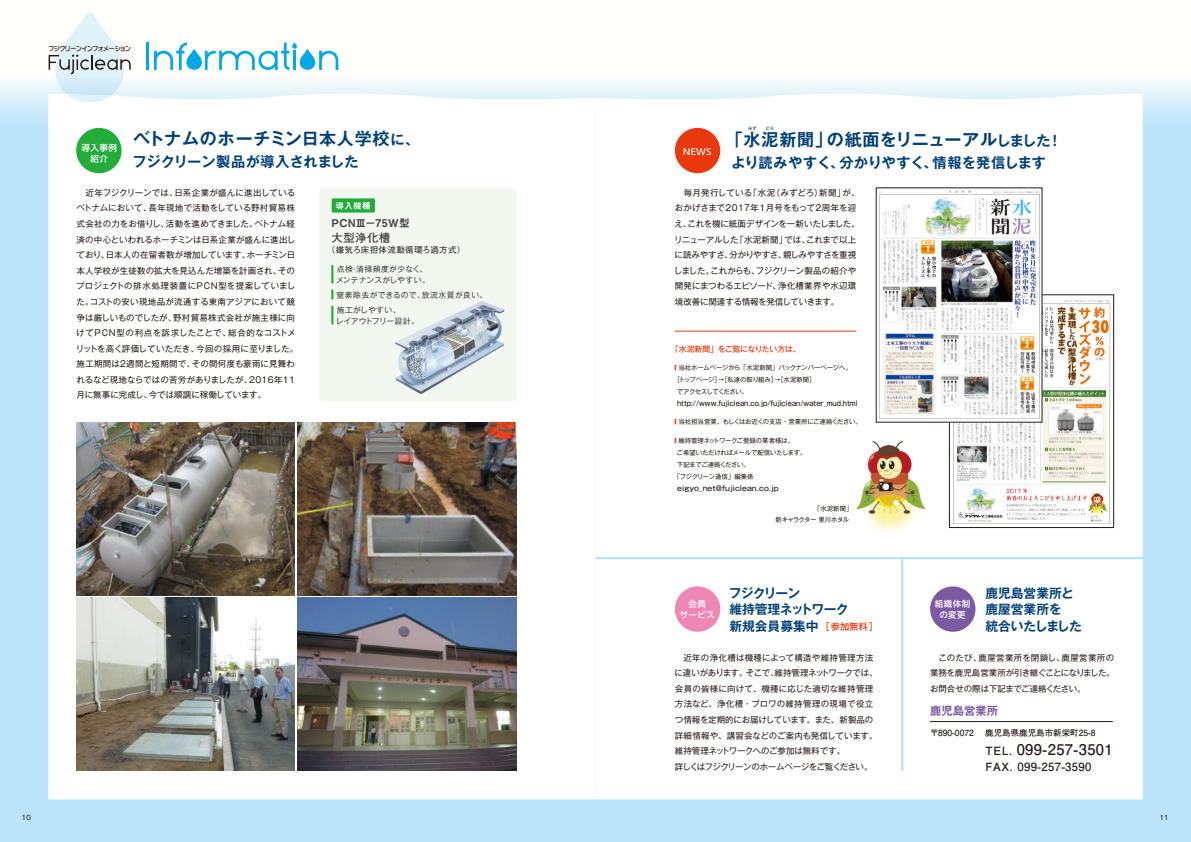
<style>
.page{position:relative;width:1191px;height:842px;background:#bbe3f9}
.page>*{position:absolute;margin:0;border:0;box-sizing:border-box;transform-origin:0 0}
.t1{font:700 17px "Gothic MB101 Pr 6 De";letter-spacing:.05em;color:#004077}
.t2{font:700 14.7px "Futo Go B101 Pr 6";letter-spacing:.03em;color:#231916}
.t3{font:700 14.2px "Gothic MB101 Pr 6 De";letter-spacing:.005em;color:#004077}
.t4{font:700 12.8px/16.3px "Gothic MB101 Pr 6 De";letter-spacing:-.03em;color:#004077}
.t5{font:700 12.8px/16.3px "Gothic MB101 Pr 6 De";color:#004077}
.t6{font:700 11.3px "Futo Go B101 Pr 6";letter-spacing:.03em;color:#231916}
.t7{font:700 11.3px "Gothic MB101 Pr 6 De";color:#7b5aa3}
.t8{font:700 11.3px "Futo Go B101 Pr 6";letter-spacing:.045em;color:#3f3b3a}
.t9{font:10.6px "Midashi Go Pr 6 MB31";letter-spacing:.04em;color:#3f3b3a}
.t10{font:8.5px/15.6px "Gothic MB101 Pr 6";color:#231916}
.t11{font:700 8.5px "Futo Go B101 Pr 6";color:#231916}
.t12{font:500 8.5px/11.3px "UD Shin Go Pr 6";letter-spacing:.05em;color:#fff;text-align:center}
.t13{font:700 8.5px "Futo Go B101 Pr 6";letter-spacing:.04em;color:#3f3b3a}
.t14{font:500 8.5px/11.3px "UD Shin M Go Pr 6";letter-spacing:.05em;color:#fff;text-align:center}
.t15{font:8.5px "Midashi Go Pr 6 MB31";color:#fff}
.t16{font:7.8px/10.6px "Gothic MB101 Pr 6";letter-spacing:.04em;color:#3f3b3a}
.t17{font:500 7.8px "Gothic MB101 Pr 6";letter-spacing:-.005em;color:#e8390e}
.t18{font:7.8px "Gothic MB101 Pr 6";letter-spacing:-.055em;color:#3f3b3a}
.t19{font:500 7.1px "Gothic MB101 Pr 6";color:#231916;scale:.87 1}
.t20{font:500 7.1px "Gothic MB101 Pr 6";color:#231916}
.t21{font:500 7.1px "Gothic BBB Pr 6";color:#231916}
.t22{font:6.4px "Gothic MB101 Pr 6";letter-spacing:-.02em;color:#231916}
.t23{font:6.4px/11.3px "Gothic MB101 Pr 6";letter-spacing:-.075em;color:#231916}
.t24{font:500 6.4px "Typelabo N Std";letter-spacing:-.07em;color:#231916;scale:.93 1}
.t25{font:6.4px "Gothic MB101 Pr 6";letter-spacing:-.06em;color:#231916}
.t26{font:6.4px "Gothic MB101 Pr 6";letter-spacing:-.065em;color:#231916}
.t27{font:500 4.3px "Gothic MB101 Pr 6";color:#004077}
.s1{font-size:14.2px}
.s2{color:#e8390e}
.s3{font-family:"Gothic MB101 Pr 6";font-weight:500;font-size:9.2px;color:#e8390e}
.s4{font-size:11.3px}
</style>
<div class="page">
<svg style="left:596px;top:0;width:595px;height:128px;background:#fafdfa"></svg>
<svg style="left:0;top:0;width:596px;height:116px;background:#fafdfa"></svg>
<div style="left:595px;top:94px;width:547px;height:705px;background:#fff"></div>
<div style="left:48px;top:94px;width:547px;height:705px;background:#fff"></div>
<hr style="left:146px;top:43px;width:3px;height:27px;background:#00a9e5">
<svg style="left:154px;top:43px;width:184px;height:27px;background:#b5e5f4"></svg>
<svg style="left:49px;top:12px;width:82px;height:90px;background:#e1ecef"></svg>
<hr style="left:596px;top:557px;width:560px;height:2px;background:#bbe3f9">
<div style="left:76px;top:128px;width:46px;height:45px;background:#23ac39;border-radius:50%"></div>
<div style="left:319px;top:188px;width:197px;height:213px;background:#f2f8ef;border-radius:4px"></div>
<img style="left:395px;top:301px;width:109px;height:93px">
<div style="left:332px;top:198px;width:43px;height:15px;background:#23ac39"></div>
<img style="left:77px;top:422px;width:218px;height:173px">
<img style="left:298px;top:422px;width:218px;height:173px">
<img style="left:77px;top:598px;width:218px;height:173px">
<img style="left:298px;top:598px;width:218px;height:173px">
<div style="left:675px;top:128px;width:45px;height:45px;background:#e8390e;border-radius:50%"></div>
<div style="left:675px;top:586px;width:45px;height:46px;background:#ee87b4;border-radius:50%"></div>
<img style="left:856px;top:442px;width:69px;height:93px">
<hr style="left:675px;top:331px;width:181px;height:1px;background:#e8390e">
<img style="left:951px;top:299px;width:160px;height:225px">
<div style="left:949px;top:295px;width:164px;height:233px;border:1px solid #231916"></div>
<img style="left:877px;top:190px;width:163px;height:228px">
<svg style="left:331px;top:265px;width:2px;height:34px"></svg>
<svg style="left:331px;top:306px;width:2px;height:18px"></svg>
<hr style="left:901px;top:558px;width:2px;height:213px;background:#bbe3f9">
<div style="left:930px;top:586px;width:45px;height:46px;background:#7b5aa3;border-radius:50%"></div>
<hr style="left:930px;top:721px;width:182px;height:1px;background:#231916">
<p class="t24" style="left:48px;top:44px;width:90px">フジクリーンインフォメーション</p>
<p class="t1" style="left:133px;top:124px;width:287px">ベトナムのホーチミン日本人学校<span class="s1">に、</span></p>
<p class="t3" style="left:133px;top:149px;width:227px">フジクリーン製品が導入されました</p>
<p class="t15" style="left:335px;top:199px;width:37px">導入機種</p>
<p class="t12" style="left:82px;top:142px;width:37px">導入事例紹介</p>
<p class="t10" style="left:76px;top:184px;width:224px">　近年フジクリーンでは、日系企業が盛んに進出しているベトナムにおいて、長年現地で活動をしている野村貿易株式会社の力をお借りし、活動を進めてきました。ベトナム経済の中心といわれるホーチミンは日系企業が盛んに進出しており、日本人の在留者数が増加しています。ホーチミン日本人学校が生徒数の拡大を見込んだ増築を計画され、そのプロジェクトの排水処理装置にPCN型を提案していました。コストの安い現地品が流通する東南アジアにおいて競争は厳しいものでしたが、野村貿易株式会社が施主様に向けてPCN型の利点を訴求したことで、総合的なコストメリットを高く評価していただき、今回の採用に至りました。施工期間は2週間と短期間で、その間何度も豪雨に見舞われるなど現地ならではの苦労がありましたが、2016年11月に無事に完成し、今では順調に稼働しています。</p>
<p class="t9" style="left:331px;top:214px;width:80px">PCNⅢ－75Ｗ型</p>
<p class="t8" style="left:331px;top:228px;width:60px">大型浄化槽</p>
<p class="t13" style="left:326px;top:243px;width:141px">（嫌気ろ床担体流動循環ろ過方式）</p>
<p class="t16" style="left:336px;top:263px;width:95px">点検・清掃頻度が少なく、メンテナンスがしやすい。</p>
<p class="t16" style="left:337px;top:286px;width:152px;line-height:15.6px">窒素除去ができるので、放流水質が良い。施工がしやすい、</p>
<p class="t18" style="left:336px;top:314px;width:85px">レイアウトフリー設計。</p>
<p class="t12" style="left:683px;top:146px;width:30px">NEWS</p>
<p class="t27" style="left:748px;top:124px;width:10px">みず</p>
<p class="t27" style="left:765px;top:124px;width:10px">どろ</p>
<p class="t1" style="left:726px;top:125px;width:337px">「水泥新聞」の紙面をリニューアル<span class="s1">しました！</span></p>
<p class="t3" style="left:731px;top:151px;width:316px">より読みやすく、分かりやすく、情報を発信します</p>
<p class="t10" style="left:674px;top:184px;width:187px">　毎月発行している「水泥（みずどろ）新聞」が、おかげさまで2017年1月号をもって2周年を迎え、これを機に紙面デザインを一新いたしました。リニューアルした「水泥新聞」では、これまで以上に読みやすさ、分かりやすさ、親しみやすさを重視しました。これからも、フジクリーン製品の紹介や開発にまつわるエピソード、浄化槽業界や水辺環境改善に関連する情報を発信していきます。</p>
<p class="t17" style="left:671px;top:343px;width:131px">「水泥新聞」をご覧になりたい方は、</p>
<p class="t22" style="left:675px;top:362px;width:179px"><span class="s2">■</span> 当社ホームページから「水泥新聞」バックナンバーページへ。</p>
<p class="t22" style="left:674px;top:374px;width:143px">［トップページ］→［私達の取り組み］→［水泥新聞］</p>
<p class="t23" style="left:677px;top:385px;width:73px">でアクセスしてください。</p>
<p class="t19" style="left:677px;top:397px;width:209px">http://www.fujiclean.co.jp/fujiclean/water_mud.html</p>
<p class="t22" style="left:675px;top:417px;width:188px"><span class="s2">■</span> 当社担当営業、もしくはお近くの支店・営業所にご連絡ください。</p>
<p class="t22" style="left:675px;top:435px;width:121px"><span class="s2">■</span> 維持管理ネットワークご登録の業者様は、</p>
<p class="t22" style="left:676px;top:447px;width:131px">ご希望いただければメールで配信いたします。</p>
<p class="t26" style="left:677px;top:459px;width:74px">下記までご連絡ください。</p>
<p class="t25" style="left:674px;top:471px;width:81px">「フジクリーン通信」編集係</p>
<p class="t20" style="left:677px;top:482px;width:103px">eigyo_net@fujiclean.co.jp</p>
<p class="t23" style="left:775px;top:502px;width:78px;text-indent:38px">「水泥新聞」新キャラクター 里川ホタル</p>
<p class="t12" style="left:680px;top:598px;width:36px">会員<br>サービス</p>
<p class="t4" style="left:728px;top:585px;width:151px">フジクリーン<br>維持管理ネットワーク<br>新規会員募集中<span class="s3">［参加無料］</span></p>
<p class="t10" style="left:674px;top:649px;width:204px">　近年の浄化槽は機種によって構造や維持管理方法に違いがあります。そこで、維持管理ネットワークでは、会員の皆様に向けて、機種に応じた適切な維持管理方法など、浄化槽・ブロワの維持管理の現場で役立つ情報を定期的にお届けしています。また、新製品の詳細情報や、講習会などのご案内も発信しています。維持管理ネットワークへのご参加は無料です。<br>詳しくはフジクリーンのホームページをご覧ください。</p>
<p class="t14" style="left:935px;top:597px;width:37px">組織体制の変更</p>
<p class="t5" style="left:985px;top:585px;width:98px">鹿児島営業所と鹿屋営業所を<br>統合いたしました</p>
<p class="t10" style="left:930px;top:649px;width:186px;text-align:justify">　このたび、鹿屋営業所を閉鎖し、鹿屋営業所の業務を鹿児島営業所が引き継ぐことになりました。お問合せの際は下記までご連絡ください。</p>
<p class="t7" style="left:930px;top:701px;width:70px">鹿児島営業所</p>
<p class="t11" style="left:930px;top:726px;width:167px">〒890-0072　 鹿児島県鹿児島市新栄町25-8</p>
<p class="t2" style="left:985px;top:737px;width:129px"><span class="s4">TEL.</span> 099-257-3501</p>
<p class="t6" style="left:985px;top:757px;width:108px">FAX. 099-257-3590</p>
<p class="t21" style="left:22px;top:811px;width:10px">10</p>
<p class="t21" style="left:1159px;top:811px;width:10px">11</p>
</div>
